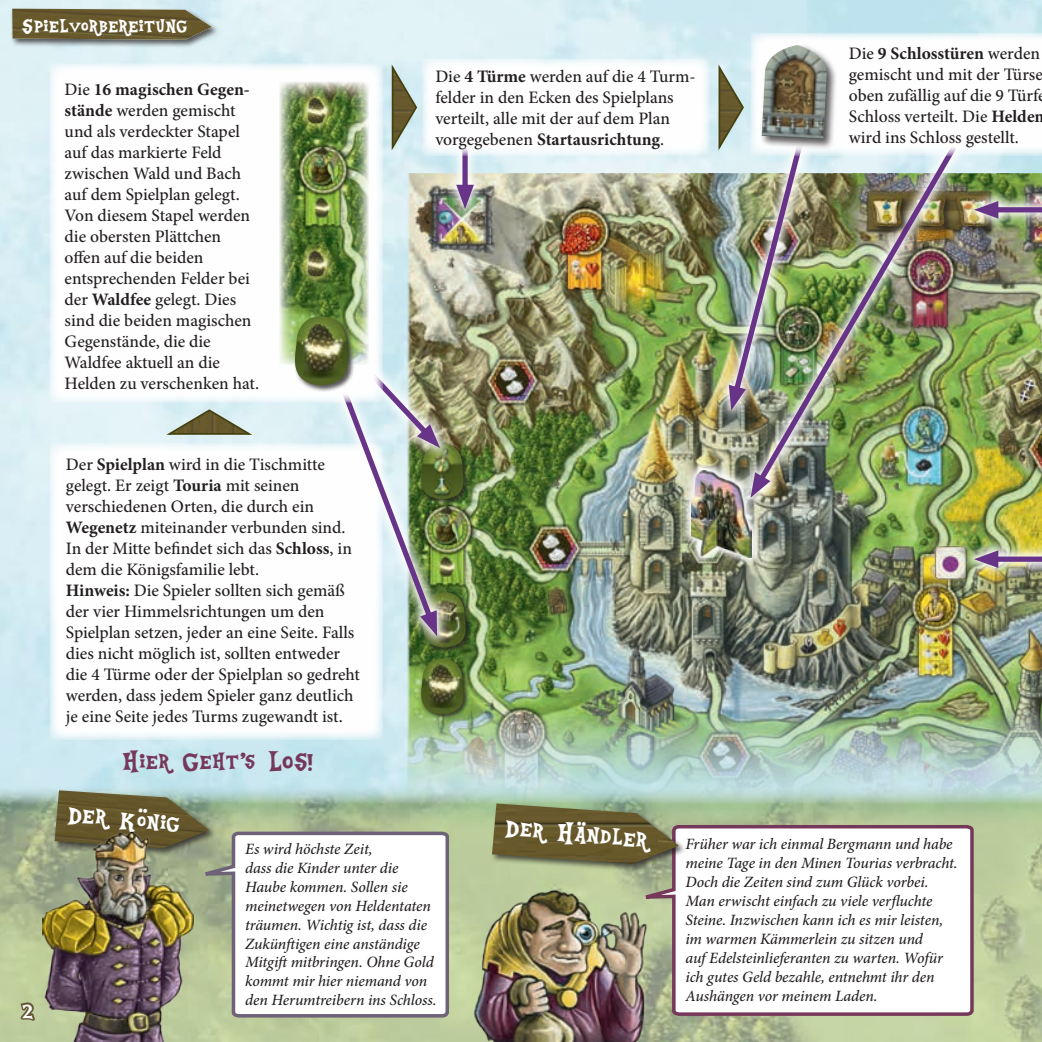
<style>
.page{position:relative;width:1042px;height:1042px;background:#fff}
.page>*{position:absolute;margin:0;border:0;box-sizing:border-box;transform-origin:0 0}
.t1{font:29.75px "Equestria";color:#fff}
.t2{font:29.4px "Equestria";color:#76385a}
.t3{font:24.5px "Equestria";color:#fff}
.t4{font:500 17.5px/21px "Minion Pro";color:#231f20}
.t5{font:italic 500 15.75px/18.9px "Minion Pro";letter-spacing:-.01em;color:#231f20}
.s1{font-weight:700}
</style>
<div class="page">
<img style="left:0;top:0;width:1042px;height:784px">
<img style="left:0;top:784px;width:1022px;height:258px">
<img style="left:405px;top:174px;width:637px;height:648px">
<img style="left:443px;top:156px;width:44px;height:66px">
<div style="left:462px;top:140px;width:6px;height:54px;background:#673488"></div>
<svg style="left:456px;top:185px;width:18px;height:24px"></svg>
<svg style="left:715px;top:124px;width:22px;height:299px"></svg>
<div style="left:422px;top:591px;width:49px;height:62px;background:#231f20;opacity:.75"></div>
<img style="left:451px;top:592px;width:15px;height:56px">
<div style="left:420px;top:443px;width:49px;height:62px;background:#231f20;opacity:.75"></div>
<img style="left:451px;top:444px;width:13px;height:55px">
<svg style="left:49px;top:443px;width:334px;height:297px"></svg>
<div style="left:11px;top:7px;width:209px;height:41px;background:#231f20;opacity:.75"></div>
<img style="left:12px;top:9px;width:200px;height:31px">
<div style="left:53px;top:789px;width:164px;height:68px;background:#231f20;opacity:.75"></div>
<img style="left:55px;top:790px;width:154px;height:40px">
<svg style="left:193px;top:830px;width:168px;height:189px"></svg>
<svg style="left:786px;top:823px;width:189px;height:194px"></svg>
<img style="left:1022px;top:810px;width:20px;height:232px">
<img style="left:361px;top:773px;width:425px;height:269px">
<img style="left:43px;top:819px;width:150px;height:223px">
<svg style="left:391px;top:59px;width:319px;height:97px"></svg>
<svg style="left:163px;top:408px;width:92px;height:28px"></svg>
<svg style="left:680px;top:459px;width:83px;height:109px"></svg>
<img style="left:692px;top:470px;width:60px;height:87px">
<img style="left:737px;top:410px;width:232px;height:101px">
<img style="left:751px;top:410px;width:210px;height:82px">
<svg style="left:750px;top:472px;width:20px;height:26px"></svg>
<img style="left:927px;top:538px;width:47px;height:48px">
<img style="left:961px;top:537px;width:81px;height:44px">
<div style="left:988px;top:556px;width:54px;height:6px;background:#673488"></div>
<svg style="left:974px;top:550px;width:24px;height:18px"></svg>
<svg style="left:451px;top:361px;width:2px;height:100px"></svg>
<img style="left:323px;top:361px;width:128px;height:288px">
<img style="left:331px;top:368px;width:109px;height:268px">
<div style="left:49px;top:63px;width:334px;height:340px;background:#fff;border-radius:5px"></div>
<img style="left:279px;top:82px;width:89px;height:283px">
<div style="left:293px;top:315px;width:62px;height:77px;background:#231f20;opacity:.75"></div>
<img style="left:293px;top:316px;width:55px;height:70px">
<div style="left:420px;top:658px;width:49px;height:62px;background:#231f20;opacity:.75"></div>
<img style="left:419px;top:659px;width:45px;height:55px">
<img style="left:717px;top:33px;width:325px;height:377px">
<svg style="left:16px;top:979px;width:22px;height:57px"></svg>
<h3 class="t3" style="left:22px;top:12px;width:167px">Spielvorbereitung</h3>
<p class="t4" style="left:65px;top:79px;width:196px">Die <span class="s1">16 magischen Gegen&shy;stände</span> werden gemischt und als verdeckter Stapel auf das markierte Feld zwischen Wald und Bach auf dem Spielplan gelegt.<br>Von diesem Stapel werden die obersten Plättchen offen auf die beiden entsprechenden Felder bei der <span class="s1">Waldfee</span> gelegt. Dies sind die beiden magischen<br>Gegenstände, die die<br>Waldfee aktuell an die<br>Helden zu verschenken hat.</p>
<p class="t4" style="left:66px;top:454px;width:296px">Der <span class="s1">Spielplan</span> wird in die Tischmitte gelegt. Er zeigt <span class="s1">Touria</span> mit seinen verschiedenen Orten, die durch ein <span class="s1">Wegenetz</span> miteinander verbunden sind.<br>In der Mitte befindet sich das <span class="s1">Schloss</span>, in dem die Königsfamilie lebt.<br><span class="s1">Hinweis:</span> Die Spieler sollten sich gemäß der vier Himmelsrichtungen um den Spielplan setzen, jeder an eine Seite. Falls dies nicht möglich ist, sollten entweder die 4 Türme oder der Spielplan so gedreht werden, dass jedem Spieler ganz deutlich je eine Seite jedes Turms zugewandt ist.</p>
<h2 class="t2" style="left:123px;top:745px;width:193px">Hier Geht s LOS!</h2>
<h2 class="t2" style="left:245px;top:767px;width:8px;rotate:-180deg">‘</h2>
<p class="t4" style="left:435px;top:66px;width:262px">Die <span class="s1">4 Türme</span> werden auf die 4 Turm&shy;felder in den Ecken des Spielplans verteilt, alle mit der auf dem Plan vorgegebenen <span class="s1">Startausrichtung</span>.</p>
<p class="t4" style="left:849px;top:43px;width:197px">Die <span class="s1">9 Schlosstüren</span> werden gemischt und mit der Türse oben zufällig auf die 9 Türf<br>Schloss verteilt. Die <span class="s1">Helden </span>wird ins Schloss gestellt.</p>
<h1 class="t1" style="left:70px;top:797px;width:114px;rotate:5deg">Der König</h1>
<h3 class="t3" style="left:23px;top:995px;width:13px">2</h3>
<h1 class="t1" style="left:507px;top:810px;width:144px;rotate:5deg">Der Händler</h1>
<p class="t5" style="left:245px;top:839px;width:193px">Es wird höchste Zeit,<br>dass die Kinder unter die<br>Haube kommen. Sollen sie meinetwegen von Heldentaten träumen. Wichtig ist, dass die<br>Zukünftigen eine anständige<br>Mitgift mitbringen. Ohne Gold kommt mir hier niemand von den Herumtreibern ins Schloss.</p>
<p class="t5" style="left:685px;top:835px;width:274px">Früher war ich einmal Bergmann und habe meine Tage in den Minen Tourias verbracht.<br>Doch die Zeiten sind zum Glück vorbei.<br>Man erwischt einfach zu viele verfluchte Steine. Inzwischen kann ich es mir leisten, im warmen Kämmerlein zu sitzen und<br>auf Edelsteinlieferanten zu warten. Wofür ich gutes Geld bezahle, entnehmt ihr den Aushängen vor meinem Laden.</p>
</div>
